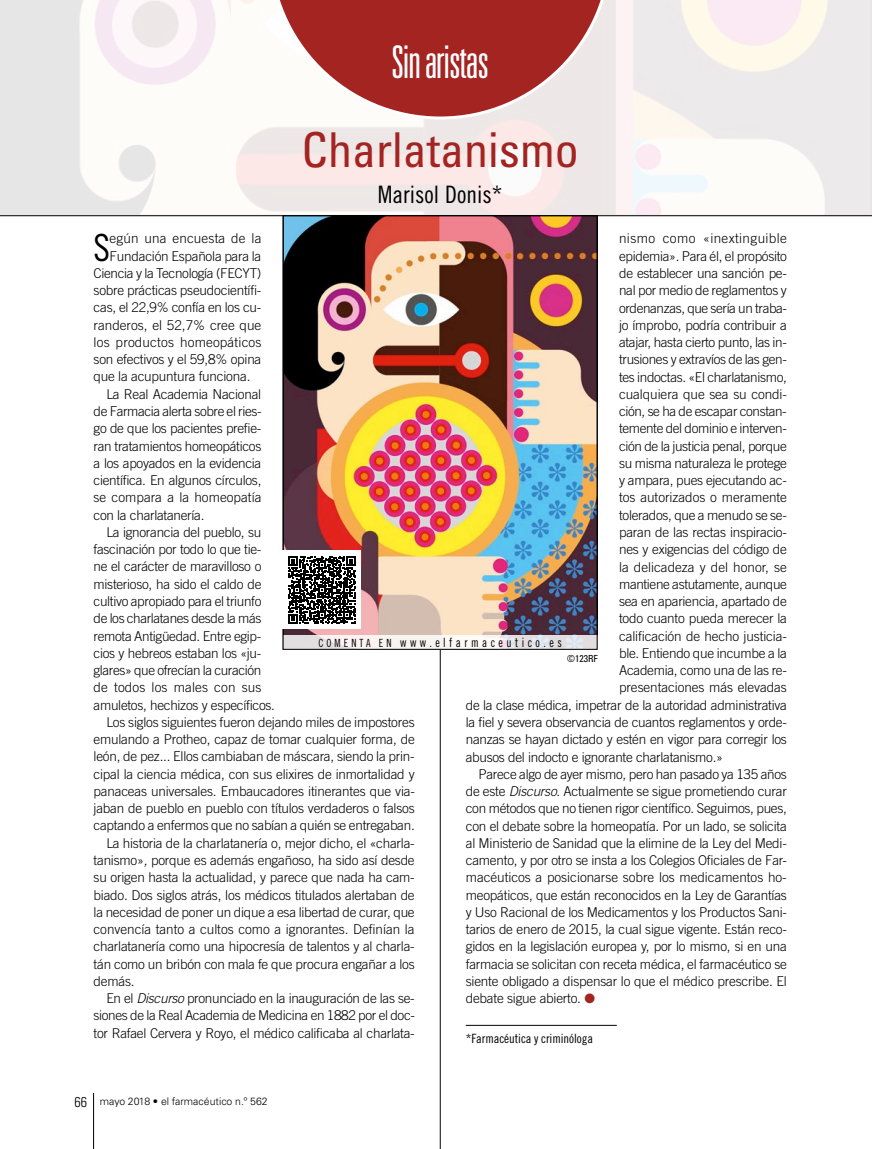
<style>
.page{position:relative;width:872px;height:1149px;background:#fff}
.page>*{position:absolute;margin:0;border:0;box-sizing:border-box;transform-origin:0 0}
.t1{font:condensed 48px "Univers LT Std";color:#a42422}
.t2{font:300 ultra-condensed 45px "Univers LT Std";letter-spacing:-.025em;color:#fff}
.t3{font:37.35px "Trade Gothic LT Std Cn 18";color:#000}
.t4{font:24px "Trade Gothic LT Std Cn 18";color:#000}
.t5{font:300 13.5px "Trade Gothic LT Std";letter-spacing:-.015em;color:#000}
.t6{font:300 13.5px "Trade Gothic LT Std";letter-spacing:.01em;color:#000}
.t7{font:300 13.5px "Trade Gothic LT Std";letter-spacing:.015em;color:#000}
.t8{font:300 13.5px "Trade Gothic LT Std";letter-spacing:.03em;color:#000}
.t9{font:12.75px "Trade Gothic LT Std Cn 18";letter-spacing:.3em;color:#000;scale:.9 1}
.t10{font:12.75px "Trade Gothic LT Std Cn 18";letter-spacing:-.005em;color:#000}
.t11{font:300 10.5px "Univers LT Std";color:#000}
.t12{font:condensed 9.75px "Univers LT Std";color:#000}
.s1{font-style:italic}
.s2{color:#a42422}
.s3{font-size:11.25px}
.s4{font-stretch:condensed;font-size:14.25px}
</style>
<div class="page">
<svg style="left:0;top:0;width:872px;height:215px"></svg>
<hr style="left:440px;top:648px;width:1px;height:500px;background:#000">
<svg style="left:268px;top:0;width:344px;height:119px"></svg>
<hr style="left:0;top:215px;width:872px;height:1px;background:#000">
<hr style="left:93px;top:1092px;width:1px;height:56px;background:#000">
<hr style="left:466px;top:1024px;width:151px;height:1px;background:#000">
<img style="left:285px;top:217px;width:310px;height:417px">
<svg style="left:285px;top:634px;width:310px;height:13px"></svg>
<div style="left:283px;top:215px;width:314px;height:434px;border:1px solid #000"></div>
<div style="left:283px;top:550px;width:78px;height:79px;background:#fff"></div>
<svg style="left:288px;top:556px;width:68px;height:67px"></svg>
<h2 class="t2" style="left:391px;top:38px;width:99px">Sin aristas</h2>
<h1 class="t1" style="left:301px;top:119px;width:279px">Charlatanismo</h1>
<h3 class="t4" style="left:378px;top:181px;width:126px">Marisol Donis*</h3>
<h3 class="t3" style="left:94px;top:225px;width:18px">S</h3>
<p class="t6" style="left:110px;top:230px;width:153px">egún una encuesta de la</p>
<p class="t8" style="left:619px;top:230px;width:169px">nismo como «inextinguible</p>
<p class="t5" style="left:619px;top:248px;width:169px">epidemia». Para él, el propósito</p>
<p class="t5" style="left:619px;top:265px;width:169px">de establecer una sanción pe-</p>
<p class="t5" style="left:619px;top:282px;width:169px">nal por medio de reglamentos y</p>
<p class="t5" style="left:619px;top:299px;width:169px">ordenanzas, que sería un traba-</p>
<p class="t5" style="left:619px;top:317px;width:169px">jo ímprobo, podría contribuir a</p>
<p class="t5" style="left:619px;top:334px;width:169px">atajar, hasta cierto punto, las in-</p>
<p class="t5" style="left:619px;top:351px;width:169px">trusiones y extravíos de las gen-</p>
<p class="t5" style="left:619px;top:368px;width:169px">tes indoctas. «El charlatanismo,</p>
<p class="t5" style="left:619px;top:386px;width:169px">cualquiera que sea su condi-</p>
<p class="t5" style="left:619px;top:403px;width:169px">ción, se ha de escapar constan-</p>
<p class="t5" style="left:619px;top:420px;width:169px">temente del dominio e interven-</p>
<p class="t5" style="left:619px;top:438px;width:169px">ción de la justicia penal, porque</p>
<p class="t5" style="left:619px;top:455px;width:169px">su misma naturaleza le protege</p>
<p class="t5" style="left:619px;top:472px;width:169px">y ampara, pues ejecutando ac-</p>
<p class="t5" style="left:619px;top:489px;width:169px">tos autorizados o meramente</p>
<p class="t5" style="left:619px;top:507px;width:169px">tolerados, que a menudo se se-</p>
<p class="t5" style="left:619px;top:524px;width:169px">paran de las rectas inspiracio-</p>
<p class="t5" style="left:619px;top:541px;width:169px">nes y exigencias del código de</p>
<p class="t5" style="left:619px;top:558px;width:169px">la delicadeza y del honor, se</p>
<p class="t5" style="left:619px;top:576px;width:169px">mantiene astutamente, aunque</p>
<p class="t5" style="left:619px;top:593px;width:169px">sea en apariencia, apartado de</p>
<p class="t5" style="left:619px;top:610px;width:169px">todo cuanto pueda merecer la</p>
<p class="t5" style="left:619px;top:627px;width:169px">calificación de hecho justicia-</p>
<p class="t5" style="left:619px;top:645px;width:169px">ble. Entiendo que incumbe a la</p>
<p class="t5" style="left:619px;top:662px;width:169px">Academia, como una de las re-</p>
<p class="t5" style="left:619px;top:679px;width:169px">presentaciones más elevadas</p>
<p class="t5" style="left:466px;top:696px;width:323px">de la clase médica, impetrar de la autoridad administrativa</p>
<p class="t5" style="left:466px;top:714px;width:323px">la fiel y severa observancia de cuantos reglamentos y orde-</p>
<p class="t5" style="left:466px;top:731px;width:323px">nanzas se hayan dictado y estén en vigor para corregir los</p>
<p class="t5" style="left:466px;top:748px;width:259px">abusos del indocto e ignorante charlatanismo.»</p>
<p class="t5" style="left:478px;top:765px;width:310px">Parece algo de ayer mismo, pero han pasado ya 135 años</p>
<p class="t5" style="left:466px;top:783px;width:323px">de este <span class="s1">Discurso</span>. Actualmente se sigue prometiendo curar</p>
<p class="t5" style="left:466px;top:800px;width:323px">con métodos que no tienen rigor científico. Seguimos, pues,</p>
<p class="t5" style="left:466px;top:817px;width:323px">con el debate sobre la homeopatía. Por un lado, se solicita</p>
<p class="t5" style="left:466px;top:834px;width:323px">al Ministerio de Sanidad que la elimine de la Ley del Medi-</p>
<p class="t5" style="left:466px;top:852px;width:323px">camento, y por otro se insta a los Colegios Oficiales de Far-</p>
<p class="t5" style="left:466px;top:869px;width:322px">macéuticos a posicionarse sobre los medicamentos ho-</p>
<p class="t5" style="left:466px;top:886px;width:323px">meopáticos, que están reconocidos en la Ley de Garantías</p>
<p class="t5" style="left:466px;top:903px;width:323px">y Uso Racional de los Medicamentos y los Productos Sani-</p>
<p class="t5" style="left:466px;top:921px;width:323px">tarios de enero de 2015, la cual sigue vigente. Están reco-</p>
<p class="t5" style="left:466px;top:938px;width:323px">gidos en la legislación europea y, por lo mismo, si en una</p>
<p class="t5" style="left:466px;top:955px;width:323px">farmacia se solicitan con receta médica, el farmacéutico se</p>
<p class="t5" style="left:466px;top:972px;width:323px">siente obligado a dispensar lo que el médico prescribe. El</p>
<p class="t5" style="left:466px;top:990px;width:131px">debate sigue abierto. <span class="s2">●</span></p>
<p class="t5" style="left:110px;top:248px;width:153px">Fundación Española para la</p>
<p class="t5" style="left:94px;top:265px;width:169px">Ciencia y la Tecnología (FECYT)</p>
<p class="t5" style="left:94px;top:282px;width:169px">sobre prácticas pseudocientífi-</p>
<p class="t5" style="left:94px;top:299px;width:169px">cas, el 22,9% confía en los cu-</p>
<p class="t5" style="left:94px;top:317px;width:169px">randeros, el 52,7% cree que</p>
<p class="t7" style="left:94px;top:334px;width:169px">los productos homeopáticos</p>
<p class="t5" style="left:94px;top:351px;width:169px">son efectivos y el 59,8% opina</p>
<p class="t5" style="left:94px;top:368px;width:158px">que la acupuntura funciona.</p>
<p class="t5" style="left:106px;top:386px;width:156px">La Real Academia Nacional</p>
<p class="t5" style="left:94px;top:403px;width:169px">de Farmacia alerta sobre el ries-</p>
<p class="t5" style="left:94px;top:420px;width:169px">go de que los pacientes prefie-</p>
<p class="t5" style="left:94px;top:437px;width:169px">ran tratamientos homeopáticos</p>
<p class="t5" style="left:94px;top:455px;width:169px">a los apoyados en la evidencia</p>
<p class="t5" style="left:94px;top:472px;width:169px">científica. En algunos círculos,</p>
<p class="t5" style="left:94px;top:489px;width:169px">se compara a la homeopatía</p>
<p class="t5" style="left:94px;top:506px;width:112px">con la charlatanería.</p>
<p class="t5" style="left:106px;top:524px;width:157px">La ignorancia del pueblo, su</p>
<p class="t5" style="left:94px;top:541px;width:169px">fascinación por todo lo que tie-</p>
<p class="t5" style="left:94px;top:558px;width:169px">ne el carácter de maravilloso o</p>
<p class="t5" style="left:94px;top:575px;width:169px">misterioso, ha sido el caldo de</p>
<p class="t5" style="left:94px;top:593px;width:169px">cultivo apropiado para el triunfo</p>
<p class="t5" style="left:94px;top:610px;width:169px">de los charlatanes desde la más</p>
<p class="t5" style="left:94px;top:627px;width:169px">remota Antigüedad. Entre egip-</p>
<p class="t5" style="left:94px;top:644px;width:169px">cios y hebreos estaban los «ju-</p>
<p class="t5" style="left:94px;top:662px;width:169px">glares» que ofrecían la curación</p>
<p class="t6" style="left:94px;top:679px;width:169px">de todos los males con sus</p>
<p class="t5" style="left:94px;top:696px;width:183px">amuletos, hechizos y específicos.</p>
<p class="t5" style="left:106px;top:713px;width:310px">Los siglos siguientes fueron dejando miles de impostores</p>
<p class="t5" style="left:94px;top:731px;width:323px">emulando a Protheo, capaz de tomar cualquier forma, de</p>
<p class="t5" style="left:94px;top:748px;width:323px">león, de pez... Ellos cambiaban de máscara, siendo la prin-</p>
<p class="t5" style="left:94px;top:765px;width:322px">cipal la ciencia médica, con sus elixires de inmortalidad y</p>
<p class="t5" style="left:94px;top:782px;width:323px">panaceas universales. Embaucadores itinerantes que via-</p>
<p class="t5" style="left:94px;top:800px;width:322px">jaban de pueblo en pueblo con títulos verdaderos o falsos</p>
<p class="t5" style="left:94px;top:817px;width:323px">captando a enfermos que no sabían a quién se entregaban.</p>
<p class="t5" style="left:106px;top:834px;width:310px">La historia de la charlatanería o, mejor dicho, el «charla-</p>
<p class="t5" style="left:94px;top:851px;width:323px">tanismo»<span class="s1">,</span> porque es además engañoso, ha sido así desde</p>
<p class="t5" style="left:94px;top:869px;width:323px">su origen hasta la actualidad, y parece que nada ha cam-</p>
<p class="t5" style="left:94px;top:886px;width:323px">biado. Dos siglos atrás, los médicos titulados alertaban de</p>
<p class="t5" style="left:94px;top:903px;width:323px">la necesidad de poner un dique a esa libertad de curar, que</p>
<p class="t5" style="left:94px;top:920px;width:322px">convencía tanto a cultos como a ignorantes. Definían la</p>
<p class="t5" style="left:94px;top:938px;width:323px">charlatanería como una hipocresía de talentos y al charla-</p>
<p class="t5" style="left:94px;top:955px;width:323px">tán como un bribón con mala fe que procura engañar a los</p>
<p class="t5" style="left:94px;top:972px;width:42px">demás.</p>
<p class="t5" style="left:106px;top:989px;width:310px">En el <span class="s1">Discurso</span> pronunciado en la inauguración de las se-</p>
<p class="t5" style="left:94px;top:1007px;width:323px">siones de la Real Academia de Medicina en 1882 por el doc-</p>
<p class="t5" style="left:94px;top:1024px;width:323px">tor Rafael Cervera y Royo, el médico calificaba al charlata-</p>
<p class="t9" style="left:318px;top:634px;width:272px"><span class="s3">COMENTA EN</span> www.elfarmaceutico.es</p>
<p class="t12" style="left:567px;top:652px;width:32px">©123RF</p>
<p class="t10" style="left:466px;top:1030px;width:129px">*Farmacéutica y criminóloga</p>
<p class="t11" style="left:75px;top:1094px;width:195px"><span class="s4">66</span> mayo 2018 • el farmacéutico n.º 562</p>
</div>
